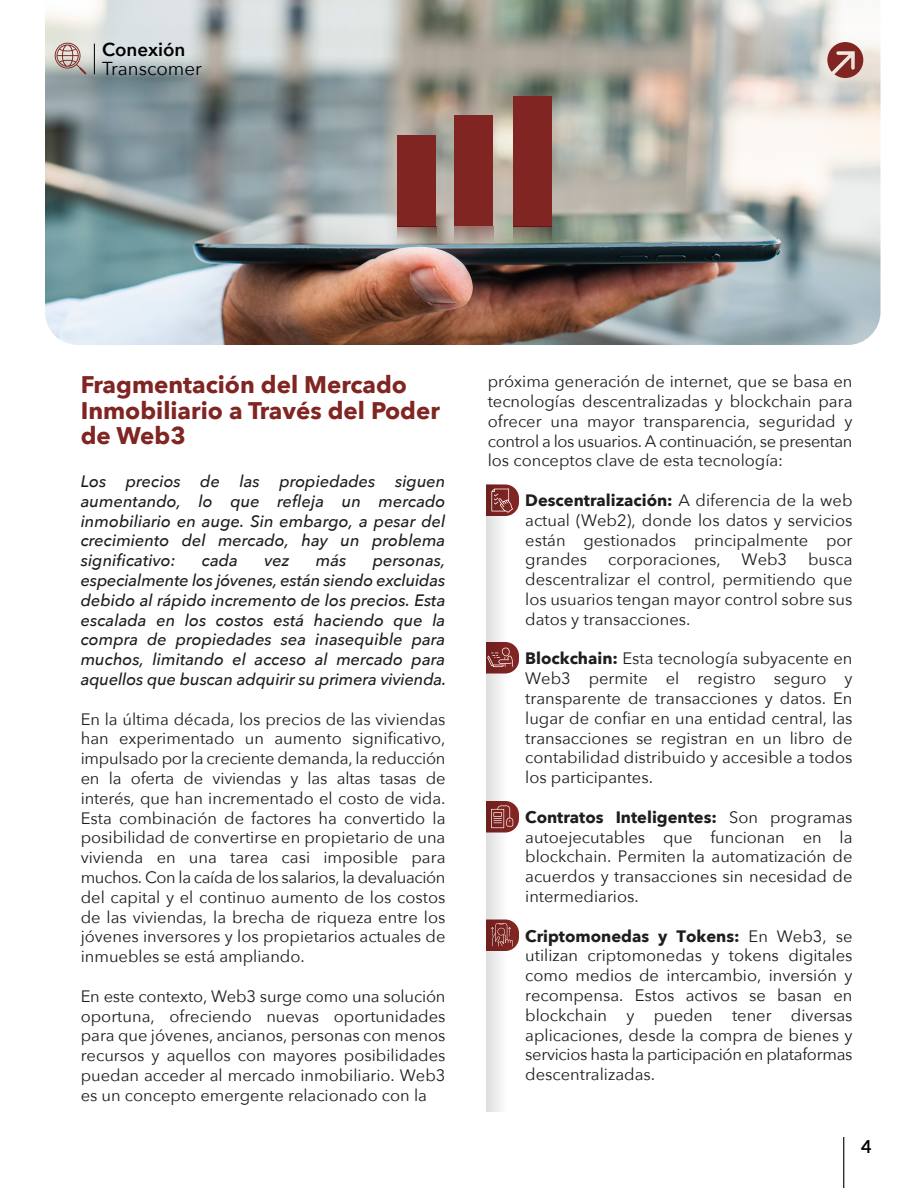
<style>
.page{position:relative;width:918px;height:1188px;background:#fff}
.page>*{position:absolute;margin:0;border:0;box-sizing:border-box;transform-origin:0 0}
.t1{font:700 24px/25.5px "Avenir Next";color:#802522}
.t2{font:18.75px "Avenir Next";color:#000}
.t3{font:600 18.75px "Avenir Next";color:#000}
.t4{font:700 18px "Lato";color:#000}
.t5{font:16.5px/19.8px "Avenir Next";color:#1d1d1b;text-align:justify}
.t6{font:italic 500 16.5px/19.8px "Avenir Next";color:#1d1d1b;text-align:justify}
.s1{font-weight:700}
</style>
<div class="page">
<img style="left:45px;top:0;width:835px;height:345px">
<hr style="left:843px;top:1137px;width:1px;height:51px;background:#000">
<svg style="left:827px;top:42px;width:36px;height:36px"></svg>
<svg style="left:55px;top:41px;width:31px;height:33px"></svg>
<svg style="left:486px;top:516px;width:21px;height:596px"></svg>
<svg style="left:486px;top:484px;width:33px;height:32px"></svg>
<svg style="left:486px;top:920px;width:33px;height:31px"></svg>
<svg style="left:486px;top:801px;width:33px;height:31px"></svg>
<svg style="left:486px;top:642px;width:33px;height:32px"></svg>
<div style="left:398px;top:135px;width:38px;height:91px;background:#802522"></div>
<div style="left:454px;top:116px;width:40px;height:110px;background:#802522"></div>
<div style="left:513px;top:96px;width:39px;height:130px;background:#802522"></div>
<svg style="left:398px;top:226px;width:38px;height:13px"></svg>
<svg style="left:454px;top:226px;width:40px;height:16px"></svg>
<svg style="left:513px;top:226px;width:39px;height:18px"></svg>
<p class="t3" style="left:102px;top:33px;width:85px">Conexión</p>
<p class="t2" style="left:102px;top:52px;width:101px">Transcomer</p>
<h1 class="t1" style="left:81px;top:372px;width:361px">Fragmentación del Mercado<br>Inmobiliario a Través del Poder de Web3</h1>
<p class="t6" style="left:81px;top:471px;width:366px">Los precios de las propiedades siguen aumentando, lo que refleja un mercado inmobiliario en auge. Sin embargo, a pesar del crecimiento del mercado, hay un problema significativo:</p>
<p class="t6" style="left:202px;top:550px;width:38px">cada</p>
<p class="t6" style="left:264px;top:550px;width:27px">vez</p>
<p class="t6" style="left:316px;top:550px;width:32px">más</p>
<p class="t6" style="left:81px;top:550px;width:367px;text-indent:292px">personas, especialmente los jóvenes, están siendo excluidas debido al rápido incremento de los precios. Esta escalada en los costos está haciendo que la compra de propiedades sea inasequible para muchos, limitando el acceso al mercado para aquellos que buscan adquirir su primera vivienda.</p>
<p class="t5" style="left:81px;top:708px;width:366px">En la última década, los precios de las viviendas han experimentado un aumento significativo, impulsado por la creciente demanda, la reducción en la oferta de viviendas y las altas tasas de interés, que han incrementado el costo de vida.<br>Esta combinación de factores ha convertido la posibilidad de convertirse en propietario de una vivienda en una tarea casi imposible para muchos. Con la caída de los salarios, la devaluación del capital y el continuo aumento de los costos de las viviendas, la brecha de riqueza entre los jóvenes inversores y los propietarios actuales de inmuebles se está ampliando.</p>
<p class="t5" style="left:81px;top:985px;width:366px">En este contexto, Web3 surge como una solución oportuna, ofreciendo nuevas oportunidades para que jóvenes, ancianos, personas con menos recursos y aquellos con mayores posibilidades puedan acceder al mercado inmobiliario. Web3 es un concepto emergente relacionado con la</p>
<p class="t5" style="left:488px;top:371px;width:366px">próxima generación de internet, que se basa en tecnologías descentralizadas y blockchain para ofrecer una mayor transparencia, seguridad y control a los usuarios. A continuación, se presentan los conceptos clave de esta tecnología:</p>
<p class="t5" style="left:525px;top:490px;width:329px"><span class="s1">Descentralización:</span> A diferencia de la web actual (Web2), donde los datos y servicios están gestionados principalmente por grandes</p>
<p class="t5" style="left:525px;top:549px;width:329px;text-indent:283px">busca descentralizar el control, permitiendo que los usuarios tengan mayor control sobre sus datos y transacciones.</p>
<p class="t5" style="left:525px;top:648px;width:329px"><span class="s1">Blockchain:</span> Esta tecnología subyacente en Web3 permite el registro seguro y transparente de transacciones y datos. En lugar de confiar en una entidad central, las transacciones se registran en un libro de contabilidad distribuido y accesible a todos los participantes.</p>
<p class="t5" style="left:525px;top:807px;width:329px"><span class="s1">Contratos Inteligentes:</span> Son programas autoejecutables que funcionan en la blockchain. Permiten la automatización de acuerdos y transacciones sin necesidad de intermediarios.</p>
<p class="t5" style="left:525px;top:925px;width:329px"><span class="s1">Criptomonedas y Tokens:</span> En Web3, se utilizan criptomonedas y tokens digitales como medios de intercambio, inversión y recompensa. Estos activos se basan en blockchain y pueden tener diversas aplicaciones, desde la compra de bienes y servicios hasta la participación en plataformas descentralizadas.</p>
<p class="t5" style="left:608px;top:549px;width:114px">corporaciones,</p>
<p class="t5" style="left:742px;top:549px;width:47px">Web3</p>
<p class="t4" style="left:861px;top:1133px;width:12px">4</p>
</div>
